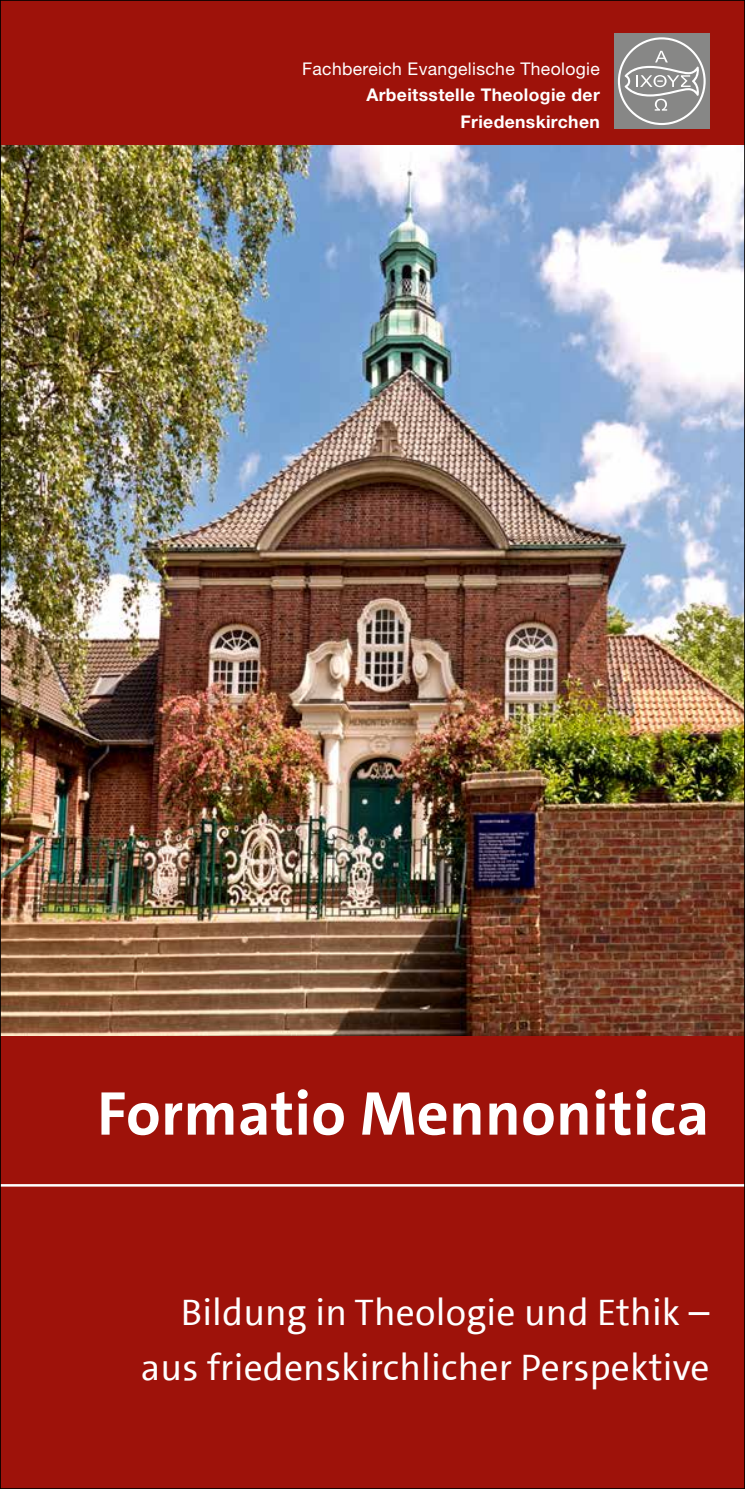
<style>
.page{position:relative;width:745px;height:1489px;background:#fff}
.page>*{position:absolute;margin:0;border:0;box-sizing:border-box;transform-origin:0 0}
.t1{font:700 62.5px "The Sans UHH";letter-spacing:.005em;color:#fff}
.t2{font:37.5px/55px "The Sans UHH";letter-spacing:.005em;color:#fff;text-align:right}
.t3{font:700 17.5px/26.2px "Helvetica Neue LT Std";letter-spacing:.02em;color:#fff;text-align:right}
.t4{font:17.5px "Helvetica Neue LT Std";letter-spacing:.02em;color:#fff}
</style>
<div class="page">
<div style="left:0;top:0;width:744px;height:1488px;background:#9e120a"></div>
<img style="left:2px;top:145px;width:740px;height:890px">
<hr style="left:0;top:1183px;width:744px;height:3px;background:#fff">
<div style="left:613px;top:34px;width:96px;height:95px;background:#878786"></div>
<svg style="left:617px;top:37px;width:88px;height:88px"></svg>
<svg style="left:0;top:0;width:1px;height:1488px"></svg>
<p class="t4" style="left:302px;top:58px;width:299px">Fachbereich Evangelische Theologie</p>
<p class="t3" style="left:366px;top:81px;width:235px">Arbeitsstelle Theologie der<br>Friedenskirchen</p>
<h1 class="t1" style="left:97px;top:1073px;width:613px">Formatio Mennonitica</h1>
<p class="t2" style="left:141px;top:1284px;width:569px">Bildung in Theologie und Ethik – aus friedenskirchlicher Perspektive</p>
</div>
